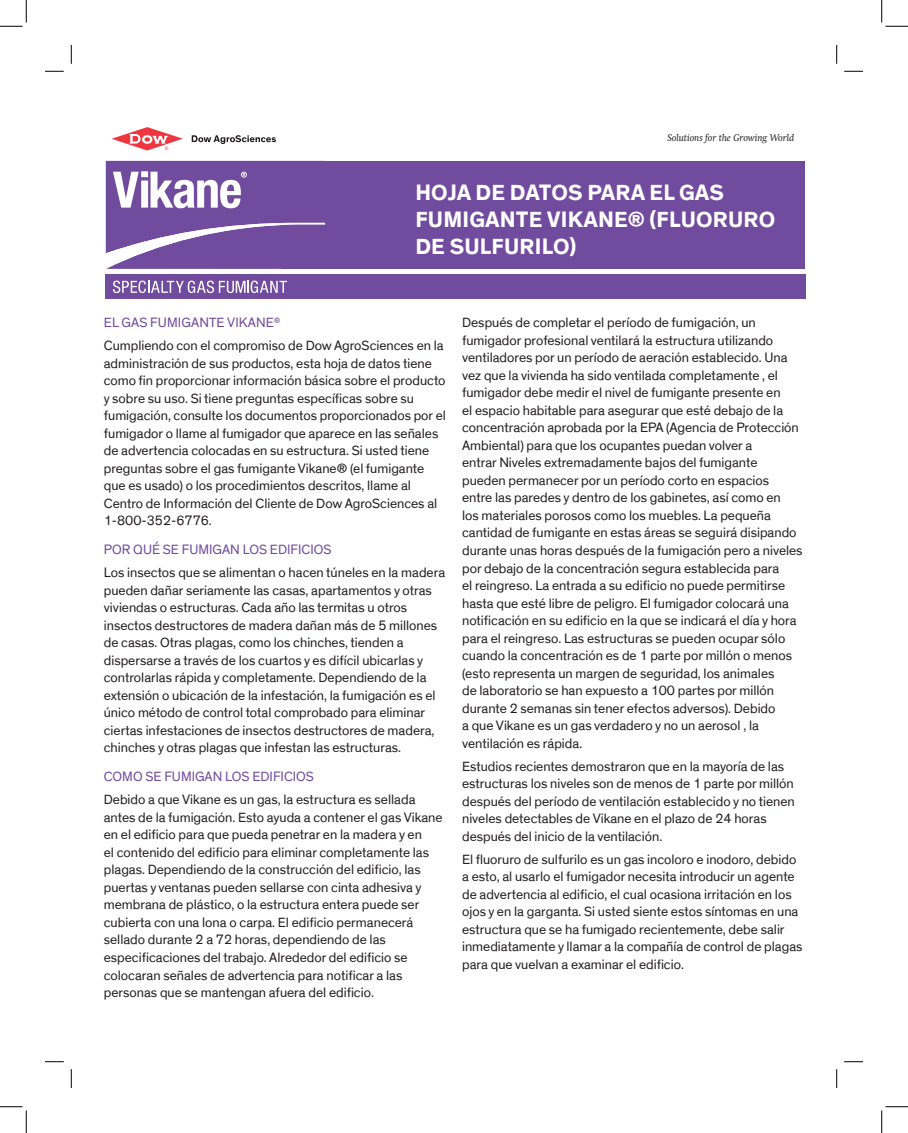
<style>
.page{position:relative;width:908px;height:1133px;background:#fff}
.page>*{position:absolute;margin:0;border:0;box-sizing:border-box;transform-origin:0 0}
.t1{font:700 22.5px/27px "Dow Corporate";letter-spacing:.01em;color:#fff}
.t2{font:13.75px/17.5px "Dow Corporate";color:#231f20}
.t3{font:13.75px "Dow Corporate";color:#714b9e}
.t4{font:italic 10px "Swift Neue LT Pro";color:#231f20}
.s1{color:#714b9e}
</style>
<div class="page">
<div style="left:281px;top:161px;width:524px;height:107px;background:#714b9e"></div>
<svg style="left:192px;top:135px;width:84px;height:9px"></svg>
<svg style="left:112px;top:127px;width:71px;height:23px"></svg>
<div style="left:284px;top:275px;width:521px;height:24px;background:#714b9e"></div>
<div style="left:106px;top:275px;width:219px;height:24px;background:#714b9e"></div>
<svg style="left:113px;top:280px;width:174px;height:13px"></svg>
<svg style="left:106px;top:161px;width:219px;height:108px"></svg>
<svg style="left:45px;top:70px;width:19px;height:2px"></svg>
<svg style="left:844px;top:70px;width:18px;height:2px"></svg>
<svg style="left:45px;top:1061px;width:19px;height:1px"></svg>
<svg style="left:844px;top:1061px;width:18px;height:1px"></svg>
<svg style="left:70px;top:45px;width:2px;height:19px"></svg>
<svg style="left:70px;top:1069px;width:2px;height:19px"></svg>
<svg style="left:836px;top:45px;width:1px;height:19px"></svg>
<svg style="left:836px;top:1069px;width:1px;height:19px"></svg>
<svg style="left:0;top:0;width:27px;height:27px"></svg>
<svg style="left:0;top:1106px;width:27px;height:26px"></svg>
<svg style="left:881px;top:0;width:27px;height:27px"></svg>
<svg style="left:881px;top:1106px;width:27px;height:26px"></svg>
<p class="t4" style="left:667px;top:131px;width:128px">Solutions for the Growing World</p>
<h1 class="t1" style="left:415px;top:179px;width:361px">HOJA DE DATOS PARA EL GAS<br>FUMIGANTE VIKANE® (FLUORURO<br>DE SULFURILO)</h1>
<p class="t2" style="left:104px;top:311px;width:341px;line-height:23.1px"><span class="s1">el gas fumigante vikane</span><sup>®<br></sup>Cumpliendo con el compromiso de Dow AgroSciences en la</p>
<p class="t2" style="left:104px;top:355px;width:343px">administración de sus productos, esta hoja de datos tiene como fin proporcionar información básica sobre el producto y sobre su uso. Si tiene preguntas específicas sobre su fumigación, consulte los documentos proporcionados por el fumigador o llame al fumigador que aparece en las señales de advertencia colocadas en su estructura. Si usted tiene preguntas sobre el gas fumigante Vikane® (el fumigante que es usado) o los procedimientos descritos, llame al Centro de Información del Cliente de Dow AgroSciences al 1-800-352-6776.</p>
<p class="t3" style="left:104px;top:541px;width:87px">POR QUÉ SE FUMIGAN</p>
<p class="t3" style="left:243px;top:541px;width:89px">LOS EDIFICIOS</p>
<p class="t2" style="left:104px;top:564px;width:343px">Los insectos que se alimentan o hacen túneles en la madera pueden dañar seriamente las casas, apartamentos y otras viviendas o estructuras. Cada año las termitas u otros insectos destructores de madera dañan más de 5 millones de casas. Otras plagas, como los chinches, tienden a dispersarse a través de los cuartos y es difícil ubicarlas y controlarlas rápida y completamente. Dependiendo de la extensión o ubicación de la infestación, la fumigación es el único método de control total comprobado para eliminar ciertas infestaciones de insectos destructores de madera, chinches y otras plagas que infestan las estructuras.</p>
<p class="t3" style="left:104px;top:768px;width:70px">COMO SE FUMIGAN</p>
<p class="t3" style="left:225px;top:768px;width:89px">LOS EDIFICIOS</p>
<p class="t2" style="left:104px;top:791px;width:340px">Debido a que Vikane es un gas, la estructura es sellada antes de la fumigación. Esto ayuda a contener el gas Vikane en el edificio para que pueda penetrar en la madera y en<br>el contenido del edificio para eliminar completamente las plagas. Dependiendo de la construcción del edificio, las puertas y ventanas pueden sellarse con cinta adhesiva y membrana de plástico, o la estructura entera puede ser cubierta con una lona o carpa. El edificio permanecerá sellado durante 2 a 72 horas, dependiendo de las especificaciones del trabajo. Alrededor del edificio se colocaran señales de advertencia para notificar a las personas que se mantengan afuera del edificio.</p>
<p class="t2" style="left:462px;top:314px;width:342px">Después de completar el período de fumigación, un fumigador profesional ventilará la estructura utilizando ventiladores por un período de aeración establecido. Una vez que la vivienda ha sido ventilada completamente , el fumigador debe medir el nivel de fumigante presente en<br>el espacio habitable para asegurar que esté debajo de la concentración aprobada por la EPA (Agencia de Protección Ambiental) para que los ocupantes puedan volver a<br>entrar Niveles extremadamente bajos del fumigante pueden permanecer por un período corto en espacios entre las paredes y dentro de los gabinetes, así como en<br>los materiales porosos como los muebles. La pequeña cantidad de fumigante en estas áreas se seguirá disipando durante unas horas después de la fumigación pero a niveles por debajo de la concentración segura establecida para<br>el reingreso. La entrada a su edificio no puede permitirse hasta que esté libre de peligro. El fumigador colocará una notificación en su edificio en la que se indicará el día y hora para el reingreso. Las estructuras se pueden ocupar sólo cuando la concentración es de 1 parte por millón o menos (esto representa un margen de seguridad, los animales<br>de laboratorio se han expuesto a 100 partes por millón durante 2 semanas sin tener efectos adversos). Debido<br>a que Vikane es un gas verdadero y no un aerosol , la ventilación es rápida.</p>
<p class="t2" style="left:462px;top:757px;width:334px">Estudios recientes demostraron que en la mayoría de las estructuras los niveles son de menos de 1 parte por millón después del período de ventilación establecido y no tienen niveles detectables de Vikane en el plazo de 24 horas después del inicio de la ventilación.</p>
<p class="t2" style="left:462px;top:851px;width:342px">El fluoruro de sulfurilo es un gas incoloro e inodoro, debido a esto, al usarlo el fumigador necesita introducir un agente de advertencia al edificio, el cual ocasiona irritación en los ojos y en la garganta. Si usted siente estos síntomas en una estructura que se ha fumigado recientemente, debe salir inmediatamente y llamar a la compañía de control de plagas para que vuelvan a examinar el edificio.</p>
</div>
